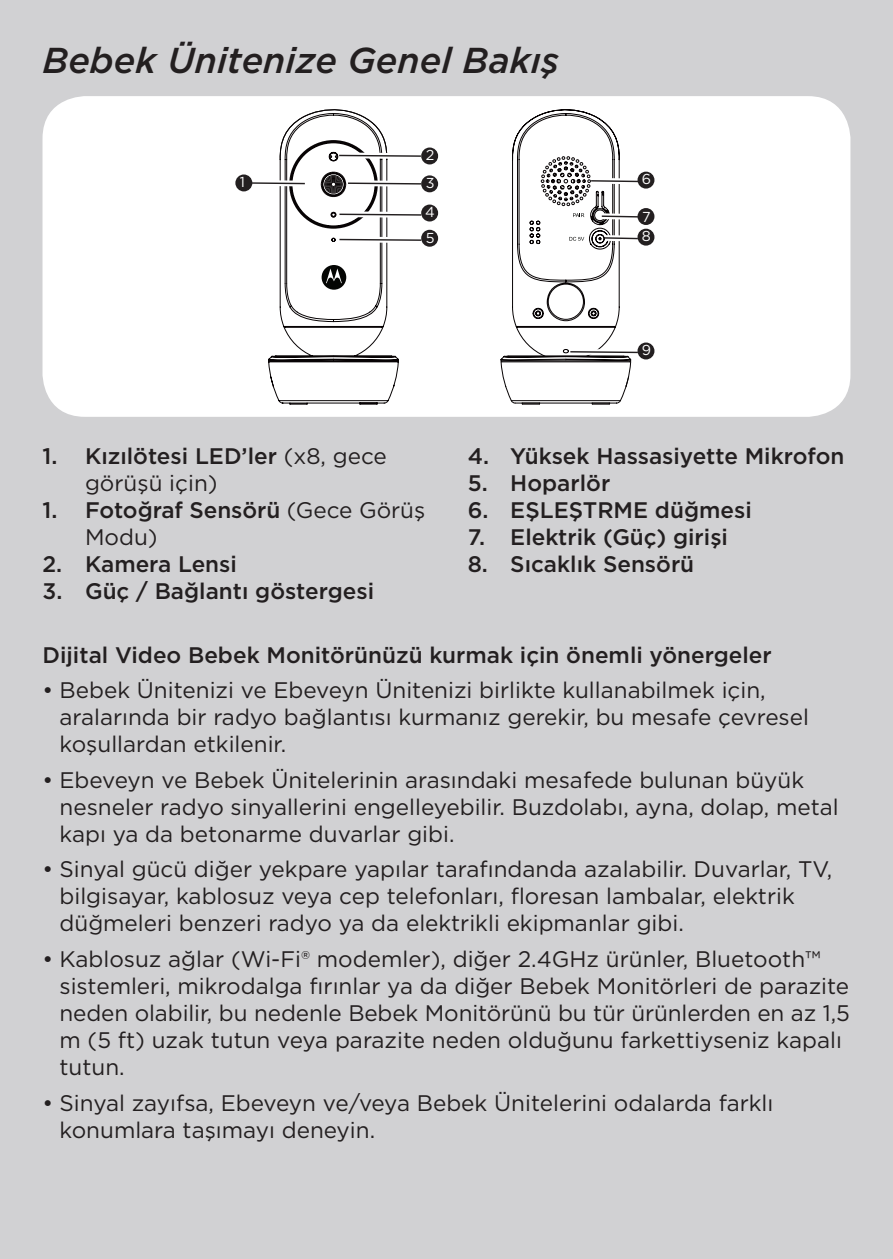
<style>
.page{position:relative;width:893px;height:1259px;background:#d1d1d3}
.page>*{position:absolute;margin:0;border:0;box-sizing:border-box;transform-origin:0 0}
.t1{font:italic 500 36px "Gotham";color:#231f20}
.t2{font:22.5px/27px "Gotham";color:#231f20}
.t3{font:500 22.5px/27px "Gotham";color:#231f20}
.t4{font:14.4px/28.5px "Gotham";color:#fff;text-align:justify}
.s1{font-weight:400}
</style>
<div class="page">
<div style="left:43px;top:96px;width:807px;height:321px;background:#fff;border-radius:43px"></div>
<svg style="left:268px;top:109px;width:131px;height:295px"></svg>
<svg style="left:501px;top:109px;width:130px;height:296px"></svg>
<div style="left:235px;top:174px;width:17px;height:17px;background:#231f20;border-radius:50%"></div>
<div style="left:604px;top:178px;width:33px;height:6px;background:#fff"></div>
<hr style="left:591px;top:180px;width:48px;height:2px;background:#231f20">
<div style="left:421px;top:147px;width:17px;height:17px;background:#231f20;border-radius:50%"></div>
<div style="left:421px;top:175px;width:17px;height:17px;background:#231f20;border-radius:50%"></div>
<div style="left:421px;top:204px;width:17px;height:17px;background:#231f20;border-radius:50%"></div>
<div style="left:421px;top:230px;width:17px;height:17px;background:#231f20;border-radius:50%"></div>
<div style="left:637px;top:172px;width:17px;height:17px;background:#231f20;border-radius:50%"></div>
<div style="left:637px;top:208px;width:17px;height:17px;background:#231f20;border-radius:50%"></div>
<div style="left:637px;top:229px;width:17px;height:17px;background:#231f20;border-radius:50%"></div>
<svg style="left:603px;top:213px;width:34px;height:7px"></svg>
<hr style="left:602px;top:215px;width:36px;height:2px;background:#231f20">
<svg style="left:606px;top:235px;width:30px;height:6px"></svg>
<hr style="left:604px;top:237px;width:34px;height:2px;background:#231f20">
<div style="left:357px;top:153px;width:63px;height:6px;background:#fff"></div>
<hr style="left:339px;top:155px;width:82px;height:2px;background:#231f20">
<div style="left:358px;top:180px;width:62px;height:7px;background:#fff"></div>
<hr style="left:348px;top:182px;width:73px;height:3px;background:#231f20">
<div style="left:358px;top:211px;width:62px;height:7px;background:#fff"></div>
<hr style="left:339px;top:214px;width:82px;height:2px;background:#231f20">
<div style="left:358px;top:237px;width:62px;height:6px;background:#fff"></div>
<hr style="left:339px;top:239px;width:82px;height:2px;background:#231f20">
<svg style="left:268px;top:180px;width:35px;height:6px"></svg>
<hr style="left:251px;top:182px;width:54px;height:2px;background:#231f20">
<div style="left:637px;top:342px;width:17px;height:17px;background:#231f20;border-radius:50%"></div>
<div style="left:571px;top:349px;width:65px;height:6px;background:#fff"></div>
<hr style="left:570px;top:351px;width:68px;height:2px;background:#231f20">
<h1 class="t1" style="left:43px;top:37px;width:518px">Bebek Ünitenize Genel Bakış</h1>
<p class="t4" style="left:240px;top:168px;width:7px">1</p>
<p class="t4" style="left:425px;top:141px;width:11px">2<br>3<br>4</p>
<p class="t4" style="left:426px;top:223px;width:10px">5</p>
<p class="t4" style="left:642px;top:165px;width:11px">6</p>
<p class="t4" style="left:642px;top:207px;width:11px;line-height:19.5px">7<br>8</p>
<p class="t4" style="left:642px;top:336px;width:11px">9</p>
<p class="t3" style="left:85px;top:443px;width:303px;text-indent:-43px">1. Kızılötesi LED’ler <span class="s1">(x8, gece görüşü için)</span></p>
<p class="t3" style="left:85px;top:497px;width:342px;text-indent:-43px">1. Fotoğraf Sensörü <span class="s1">(Gece Görüş<br>Modu)</span></p>
<p class="t3" style="left:43px;top:551px;width:196px">2. Kamera Lensi</p>
<p class="t3" style="left:43px;top:578px;width:333px">3. Güç / Bağlantı göstergesi</p>
<p class="t3" style="left:468px;top:443px;width:378px">4. Yüksek Hassasiyette Mikrofon</p>
<p class="t3" style="left:468px;top:470px;width:144px">5. Hoparlör</p>
<p class="t3" style="left:468px;top:497px;width:285px">6. EŞLEŞTRME düğmesi</p>
<p class="t3" style="left:468px;top:524px;width:262px">7. Elektrik (Güç) girişi</p>
<p class="t3" style="left:468px;top:551px;width:228px">8. Sıcaklık Sensörü</p>
<p class="t3" style="left:43px;top:641px;width:731px">Dijital Video Bebek Monitörünüzü kurmak için önemli yönergeler</p>
<p class="t2" style="left:60px;top:676px;width:751px;text-indent:-17px">• Bebek Ünitenizi ve Ebeveyn Ünitenizi birlikte kullanabilmek için, aralarında bir radyo bağlantısı kurmanız gerekir, bu mesafe çevresel koşullardan etkilenir.</p>
<p class="t2" style="left:60px;top:766px;width:781px;text-indent:-17px">• Ebeveyn ve Bebek Ünitelerinin arasındaki mesafede bulunan büyük nesneler radyo sinyallerini engelleyebilir. Buzdolabı, ayna, dolap, metal kapı ya da betonarme duvarlar gibi.</p>
<p class="t2" style="left:60px;top:855px;width:774px;text-indent:-17px">• Sinyal gücü diğer yekpare yapılar tarafındanda azalabilir. Duvarlar, TV, bilgisayar, kablosuz veya cep telefonları, floresan lambalar, elektrik düğmeleri benzeri radyo ya da elektrikli ekipmanlar gibi.</p>
<p class="t2" style="left:60px;top:945px;width:792px;text-indent:-17px">• Kablosuz ağlar (Wi-Fi® modemler), diğer 2.4GHz ürünler, Bluetooth™ sistemleri, mikrodalga fırınlar ya da diğer Bebek Monitörleri de parazite neden olabilir, bu nedenle Bebek Monitörünü bu tür ürünlerden en az 1,5 m (5 ft) uzak tutun veya parazite neden olduğunu farkettiyseniz kapalı tutun.</p>
<p class="t2" style="left:60px;top:1088px;width:715px;text-indent:-17px">• Sinyal zayıfsa, Ebeveyn ve/veya Bebek Ünitelerini odalarda farklı konumlara taşımayı deneyin.</p>
</div>
